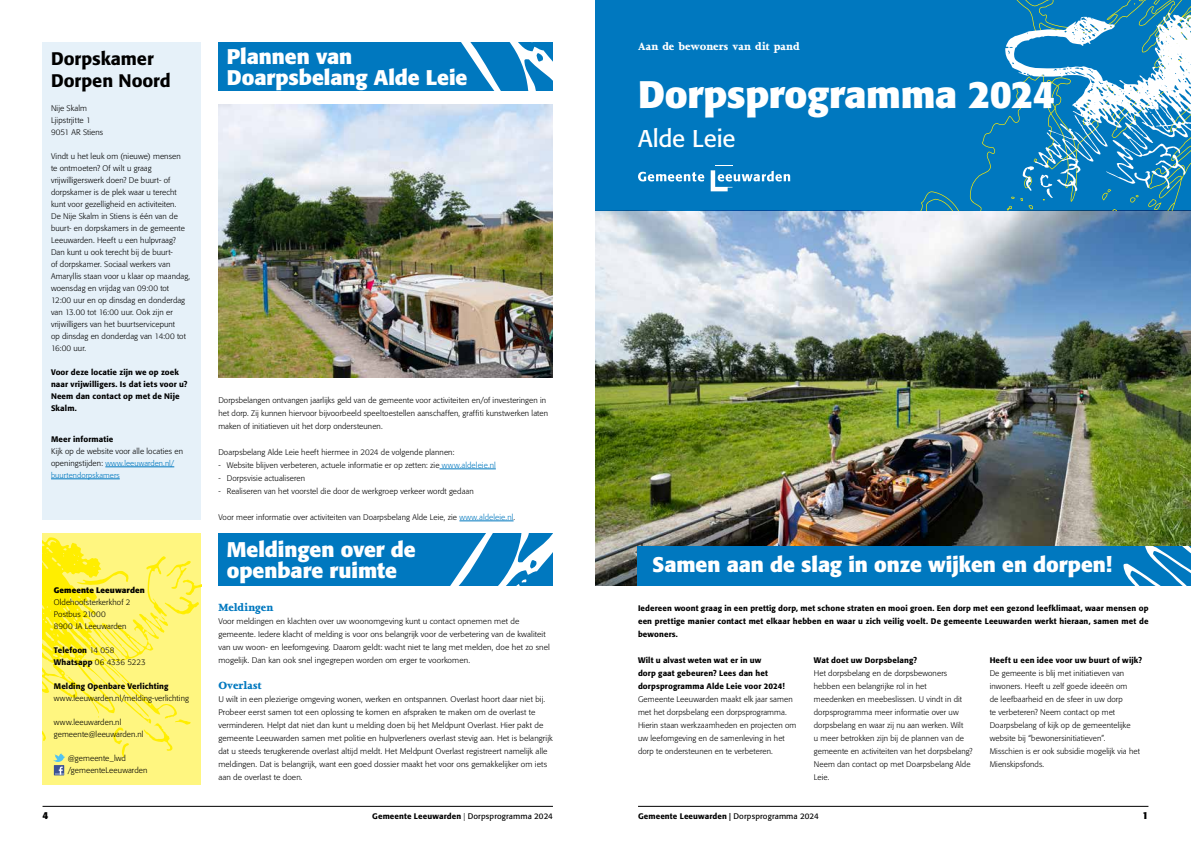
<style>
.page{position:relative;width:1191px;height:842px;background:#fff}
.page>*{position:absolute;margin:0;border:0;box-sizing:border-box;transform-origin:0 0}
.t1{font:700 38px "Formata";letter-spacing:-.01em;color:#fff}
.t2{font:24px "Formata";letter-spacing:-.005em;color:#fff}
.t3{font:700 21px/21px "Formata";letter-spacing:-.005em;color:#fff}
.t4{font:500 18px/21.6px "Formata";color:#000}
.t5{font:800 12px "Joanna MT Std";color:#fff}
.t6{font:800 12px "Joanna MT Std";letter-spacing:.005em;color:#0078bf}
.t7{font:700 10px "Formata";color:#000}
.t8{font:300 8px/13px "Formata";letter-spacing:.01em;color:#000}
.t9{font:500 8px/13px "Formata";letter-spacing:.015em;color:#000}
.t10{font:700 8px "Formata";letter-spacing:.015em;color:#000}
.t11{font:300 7.8px/12px "Formata";letter-spacing:.015em;color:#0078bf}
.s1{font-size:8px;color:#000}
.s2{font-weight:300}
.s3{color:#0078bf}
.s4{font-weight:400}
</style>
<div class="page">
<hr style="left:638px;top:806px;width:510px;height:1px;background:#000">
<hr style="left:43px;top:806px;width:510px;height:1px;background:#000">
<img style="left:595px;top:210px;width:596px;height:375px">
<div style="left:595px;top:0;width:596px;height:210px;background:#0078bf"></div>
<svg style="left:638px;top:172px;width:66px;height:10px"></svg>
<svg style="left:710px;top:170px;width:80px;height:21px"></svg>
<div style="left:638px;top:546px;width:553px;height:39px;background:#0078bf"></div>
<svg style="left:1123px;top:546px;width:68px;height:39px"></svg>
<svg style="left:921px;top:123px;width:84px;height:87px"></svg>
<img style="left:218px;top:104px;width:335px;height:273px">
<hr style="left:439px;top:469px;width:57px;height:1px;background:#0078bf">
<hr style="left:459px;top:521px;width:54px;height:1px;background:#0078bf">
<div style="left:218px;top:43px;width:335px;height:48px;background:#0078bf"></div>
<svg style="left:461px;top:43px;width:92px;height:48px"></svg>
<svg style="left:1005px;top:0;width:186px;height:210px"></svg>
<div style="left:43px;top:533px;width:158px;height:252px;background:#fff680"></div>
<svg style="left:43px;top:537px;width:158px;height:238px"></svg>
<div style="left:218px;top:533px;width:335px;height:52px;background:#0078bf"></div>
<svg style="left:451px;top:533px;width:102px;height:52px"></svg>
<div style="left:43px;top:42px;width:158px;height:478px;background:#e6f1f9"></div>
<hr style="left:105px;top:467px;width:69px;height:1px;background:#0078bf">
<hr style="left:51px;top:479px;width:69px;height:1px;background:#0078bf">
<h3 class="t4" style="left:51px;top:48px;width:121px">Dorpskamer<br>Dorpen Noord</h3>
<p class="t8" style="left:51px;top:102px;width:54px;line-height:12px">Nije Skalm<br>Ljipstrjitte 1<br>9051 AR Stiens</p>
<p class="t8" style="left:51px;top:150px;width:141px;line-height:12px">Vindt u het leuk om (nieuwe) mensen<br>te ontmoeten? Of wilt u graag vrijwilligerswerk doen? De buurt- of dorpskamer is de plek waar u terecht kunt voor gezelligheid en activiteiten.<br>De Nije Skalm in Stiens is één van de buurt- en dorpskamers in de gemeente Leeuwarden. Heeft u een hulpvraag?<br>Dan kunt u ook terecht bij de buurt-<br>of dorpskamer. Sociaal werkers van Amaryllis staan voor u klaar op maandag, woensdag en vrijdag van 09:00 tot 12:00 uur en op dinsdag en donderdag van 13.00 tot 16:00 uur. Ook zijn er vrijwilligers van het buurtservicepunt<br>op dinsdag en donderdag van 14:00 tot 16:00 uur.</p>
<p class="t9" style="left:51px;top:366px;width:138px;line-height:12px">Voor deze locatie zijn we op zoek naar vrijwilligers. Is dat iets voor u?<br>Neem dan contact op met de Nije<br>Skalm.</p>
<p class="t9" style="left:51px;top:433px;width:64px">Meer informatie</p>
<p class="t8" style="left:51px;top:445px;width:134px">Kijk op de website voor alle locaties en</p>
<p class="t11" style="left:51px;top:457px;width:125px"><span class="s1">openingstijden:</span> www.leeuwarden.nl/ buurtendorpskamers</p>
<p class="t10" style="left:54px;top:586px;width:92px">Gemeente Leeuwarden</p>
<p class="t8" style="left:54px;top:597px;width:78px;line-height:12px">Oldehoofsterkerkhof 2<br>Postbus 21000<br>8900 JA Leeuwarden</p>
<p class="t9" style="left:54px;top:645px;width:93px;line-height:12px">Telefoon <span class="s2">14 058<br></span>Whatsapp <span class="s2">06 4336 5223</span></p>
<p class="t9" style="left:54px;top:680px;width:116px">Melding Openbare Verlichting</p>
<p class="t8" style="left:54px;top:692px;width:136px">www.leeuwarden.nl/melding-verlichting</p>
<p class="t8" style="left:54px;top:717px;width:91px;line-height:12px">www.leeuwarden.nl gemeente@leeuwarden.nl</p>
<p class="t8" style="left:68px;top:753px;width:81px;line-height:12px">@gemeente_lwd /gemeenteLeeuwarden</p>
<p class="t7" style="left:43px;top:809px;width:7px">4</p>
<h3 class="t3" style="left:227px;top:46px;width:242px">Plannen van<br>Doarpsbelang Alde Leie</h3>
<h3 class="t5" style="left:638px;top:40px;width:163px">Aan de bewoners van dit pand</h3>
<h1 class="t1" style="left:638px;top:71px;width:418px">Dorpsprogramma 2024</h1>
<h2 class="t2" style="left:638px;top:124px;width:99px">Alde Leie</h2>
<p class="t8" style="left:218px;top:394px;width:331px">Dorpsbelangen ontvangen jaarlijks geld van de gemeente voor activiteiten en/of investeringen in het dorp. Zij kunnen hiervoor bijvoorbeeld speeltoestellen aanschaffen, graffiti kunstwerken laten maken of initiatieven uit het dorp ondersteunen.</p>
<p class="t8" style="left:218px;top:446px;width:238px">Doarpsbelang Alde Leie heeft hiermee in 2024 de volgende plannen:</p>
<p class="t8" style="left:218px;top:459px;width:279px">- Website blijven verbeteren, actuele informatie er op zetten: zie <span class="s3">www.aldeleie.nl</span></p>
<p class="t8" style="left:218px;top:472px;width:88px">- Dorpsvisie actualiseren</p>
<p class="t8" style="left:218px;top:485px;width:257px">- Realiseren van het voorstel die door de werkgroep verkeer wordt gedaan</p>
<p class="t8" style="left:218px;top:511px;width:298px">Voor meer informatie over activiteiten van Doarpsbelang Alde Leie, zie <span class="s3">www.aldeleie.nl</span>.</p>
<h3 class="t3" style="left:227px;top:539px;width:190px">Meldingen over de openbare ruimte</h3>
<h3 class="t6" style="left:218px;top:601px;width:56px">Meldingen</h3>
<p class="t8" style="left:218px;top:615px;width:333px">Voor meldingen en klachten over uw woonomgeving kunt u contact opnemen met de gemeente. Iedere klacht of melding is voor ons belangrijk voor de verbetering van de kwaliteit van uw woon- en leefomgeving. Daarom geldt: wacht niet te lang met melden, doe het zo snel mogelijk. Dan kan ook snel ingegrepen worden om erger te voorkomen.</p>
<h3 class="t6" style="left:218px;top:679px;width:45px">Overlast</h3>
<p class="t8" style="left:218px;top:693px;width:336px">U wilt in een plezierige omgeving wonen, werken en ontspannen. Overlast hoort daar niet bij.<br>Probeer eerst samen tot een oplossing te komen en afspraken te maken om de overlast te verminderen. Helpt dat niet dan kunt u melding doen bij het Meldpunt Overlast. Hier pakt de gemeente Leeuwarden samen met politie en hulpverleners overlast stevig aan. Het is belangrijk dat u steeds terugkerende overlast altijd meldt. Het Meldpunt Overlast registreert namelijk alle meldingen. Dat is belangrijk, want een goed dossier maakt het voor ons gemakkelijker om iets aan de overlast te doen.</p>
<h3 class="t3" style="left:652px;top:554px;width:461px">Samen aan de slag in onze wijken en dorpen!</h3>
<p class="t9" style="left:638px;top:602px;width:512px;text-align:justify">Iedereen woont graag in een prettig dorp, met schone straten en mooi groen. Een dorp met een gezond leefklimaat, waar mensen op een prettige manier contact met elkaar hebben en waar u zich veilig voelt. De gemeente Leeuwarden werkt hieraan, samen met de bewoners.</p>
<p class="t9" style="left:638px;top:654px;width:148px">Wilt u alvast weten wat er in uw<br>dorp gaat gebeuren? Lees dan het dorpsprogramma Alde Leie voor 2024!</p>
<p class="t8" style="left:638px;top:693px;width:160px">Gemeente Leeuwarden maakt elk jaar samen met het dorpsbelang een dorpsprogramma.<br>Hierin staan werkzaamheden en projecten om uw leefomgeving en de samenleving in het dorp te ondersteunen en te verbeteren.</p>
<p class="t9" style="left:814px;top:654px;width:105px">Wat doet uw Dorpsbelang?</p>
<p class="t8" style="left:814px;top:667px;width:160px">Het dorpsbelang en de dorpsbewoners hebben een belangrijke rol in het<br>meedenken en meebeslissen. U vindt in dit dorpsprogramma meer informatie over uw dorpsbelang en waar zij nu aan werken. Wilt<br>u meer betrokken zijn bij de plannen van de gemeente en activiteiten van het dorpsbelang?<br>Neem dan contact op met Doarpsbelang Alde Leie.</p>
<p class="t9" style="left:989px;top:654px;width:154px">Heeft u een idee voor uw buurt of wijk?</p>
<p class="t8" style="left:989px;top:667px;width:152px">De gemeente is blij met initiatieven van inwoners. Heeft u zelf goede ideeën om<br>de leefbaarheid en de sfeer in uw dorp<br>te verbeteren? Neem contact op met Doarpsbelang of kijk op de gemeentelijke website bij “bewonersinitiatieven”.<br>Misschien is er ook subsidie mogelijk via het Mienskipsfonds.</p>
<p class="t9" style="left:372px;top:810px;width:182px">Gemeente Leeuwarden <span class="s2">|</span> <span class="s4">Dorpsprogramma 2024</span></p>
<p class="t9" style="left:638px;top:810px;width:182px">Gemeente Leeuwarden | <span class="s4">Dorpsprogramma 2024</span></p>
<p class="t7" style="left:1142px;top:809px;width:7px">1</p>
</div>
